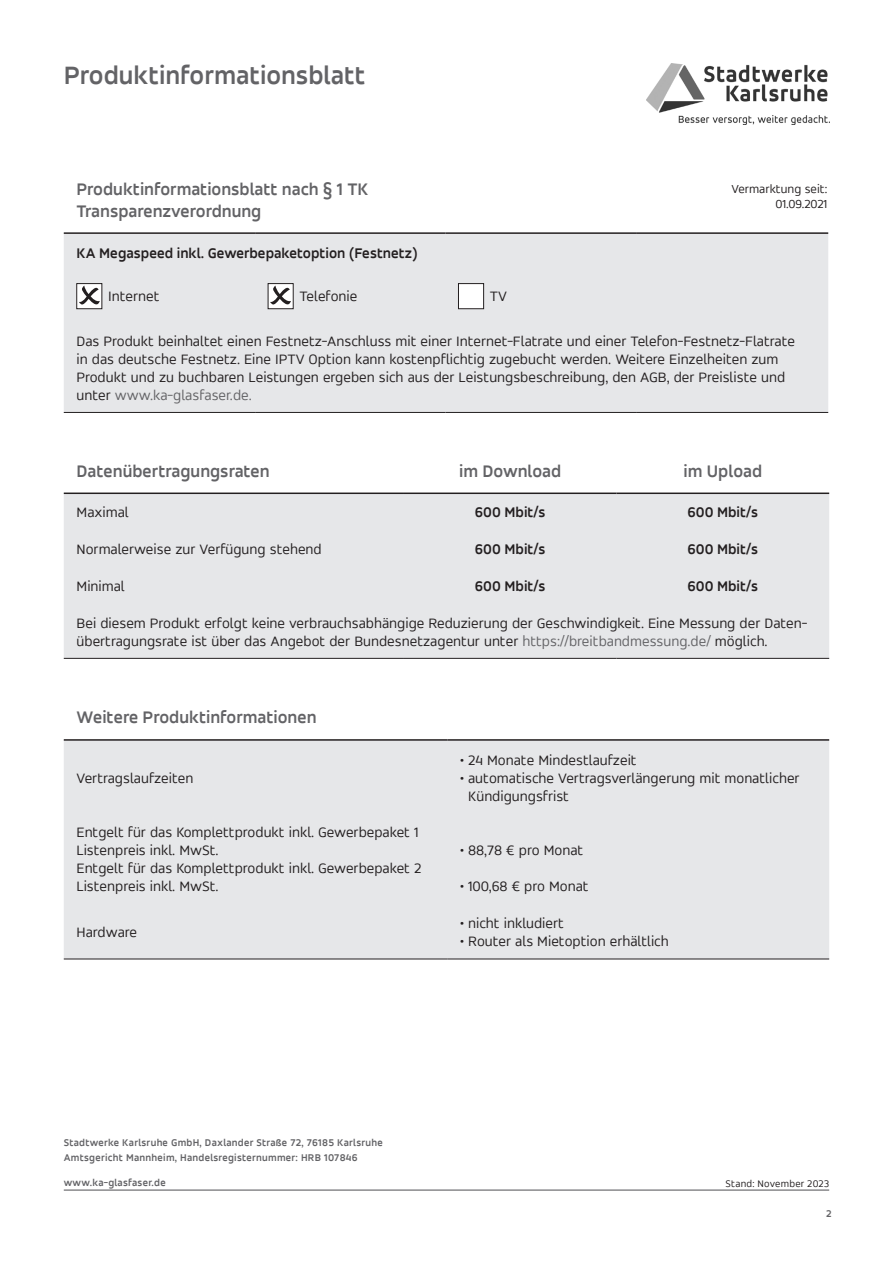
<style>
.page{position:relative;width:893px;height:1263px;background:#fff}
.page>*{position:absolute;margin:0;border:0;box-sizing:border-box;transform-origin:0 0}
.Arial_16_20{font:700 27px "Accordfor SWK";color:#636366}
.t1{font:700 18px/21.6px "Accordfor SWK";color:#636366}
.t2{font:15px/18px "Accordfor SWK";color:#231f20}
.t3{font:700 15px "Accordfor SWK";color:#231f20}
.t4{font:12.75px/15.3px "Accordfor SWK";color:#231f20;text-align:right}
.t5{font:700 10.5px/15px "Accordfor SWK";letter-spacing:.025em;color:#636366}
.t6{font:10.5px "Accordfor SWK";letter-spacing:.025em;color:#231f20}
.s1{color:#636366}
</style>
<div class="page">
<hr style="left:64px;top:1189px;width:765px;height:1px;background:#636366">
<img style="left:646px;top:64px;width:183px;height:60px">
<div style="left:64px;top:233px;width:764px;height:179px;background:#e6e7e9"></div>
<hr style="left:64px;top:232px;width:191px;height:2px;background:#231f20">
<hr style="left:255px;top:232px;width:190px;height:2px;background:#231f20">
<hr style="left:446px;top:232px;width:191px;height:2px;background:#231f20">
<hr style="left:637px;top:232px;width:191px;height:2px;background:#231f20">
<hr style="left:64px;top:412px;width:191px;height:1px;background:#231f20">
<hr style="left:255px;top:412px;width:190px;height:1px;background:#231f20">
<hr style="left:446px;top:412px;width:191px;height:1px;background:#231f20">
<hr style="left:637px;top:412px;width:191px;height:1px;background:#231f20">
<div style="left:77px;top:284px;width:25px;height:25px;background:#fff"></div>
<div style="left:77px;top:283px;width:25px;height:26px;border:1px solid #231f20"></div>
<div style="left:268px;top:284px;width:25px;height:25px;background:#fff"></div>
<div style="left:268px;top:283px;width:25px;height:26px;border:1px solid #231f20"></div>
<div style="left:458px;top:284px;width:26px;height:25px;background:#fff"></div>
<div style="left:458px;top:283px;width:26px;height:26px;border:1px solid #231f20"></div>
<div style="left:64px;top:741px;width:765px;height:218px;background:#e6e7e9"></div>
<hr style="left:64px;top:739px;width:383px;height:2px;background:#231f20">
<hr style="left:447px;top:739px;width:382px;height:2px;background:#231f20">
<hr style="left:64px;top:959px;width:383px;height:1px;background:#231f20">
<hr style="left:447px;top:959px;width:382px;height:1px;background:#231f20">
<div style="left:64px;top:494px;width:765px;height:164px;background:#e6e7e9"></div>
<hr style="left:64px;top:492px;width:340px;height:2px;background:#231f20">
<hr style="left:404px;top:492px;width:213px;height:2px;background:#231f20">
<hr style="left:617px;top:492px;width:212px;height:2px;background:#231f20">
<hr style="left:64px;top:658px;width:340px;height:1px;background:#231f20">
<hr style="left:404px;top:658px;width:213px;height:1px;background:#231f20">
<hr style="left:617px;top:658px;width:212px;height:1px;background:#231f20">
<svg style="left:270px;top:286px;width:21px;height:18px"></svg>
<svg style="left:79px;top:286px;width:21px;height:18px"></svg>
<p class="Arial_16_20" style="left:64px;top:59px;width:303px">Produktinformationsblatt</p>
<p class="t1" style="left:77px;top:178px;width:294px">Produktinformationsblatt nach § 1 TK<br>Transparenzverordnung</p>
<p class="t3" style="left:77px;top:244px;width:343px">KA Megaspeed inkl. Gewerbepaketoption (Festnetz)</p>
<p class="t2" style="left:108px;top:287px;width:53px">Internet</p>
<p class="t2" style="left:300px;top:287px;width:59px">Telefonie</p>
<p class="t2" style="left:490px;top:287px;width:19px">TV</p>
<p class="t2" style="left:77px;top:331px;width:720px">Das Produkt beinhaltet einen Festnetz-Anschluss mit einer Internet-Flatrate und einer Telefon-Festnetz-Flatrate</p>
<p class="t2" style="left:77px;top:349px;width:703px">in das deutsche Festnetz. Eine IPTV Option kann kostenpflichtig zugebucht werden. Weitere Einzelheiten zum</p>
<p class="t2" style="left:77px;top:367px;width:710px">Produkt und zu buchbaren Leistungen ergeben sich aus der Leistungsbeschreibung, den AGB, der Preisliste und unter <span class="s1">www.ka-glasfaser.de.</span></p>
<p class="t4" style="left:731px;top:181px;width:97px">Vermarktung seit:<br>01.09.2021</p>
<p class="t1" style="left:77px;top:460px;width:195px">Datenübertragungsraten</p>
<p class="t1" style="left:459px;top:460px;width:104px">im Download</p>
<p class="t1" style="left:684px;top:460px;width:80px">im Upload</p>
<p class="t2" style="left:77px;top:503px;width:54px">Maximal</p>
<p class="t3" style="left:475px;top:503px;width:72px">600 Mbit/s</p>
<p class="t3" style="left:688px;top:503px;width:72px">600 Mbit/s</p>
<p class="t2" style="left:77px;top:540px;width:247px">Normalerweise zur Verfügung stehend</p>
<p class="t3" style="left:475px;top:540px;width:72px">600 Mbit/s</p>
<p class="t3" style="left:688px;top:540px;width:72px">600 Mbit/s</p>
<p class="t2" style="left:77px;top:577px;width:50px">Minimal</p>
<p class="t3" style="left:475px;top:577px;width:72px">600 Mbit/s</p>
<p class="t3" style="left:688px;top:577px;width:72px">600 Mbit/s</p>
<p class="t2" style="left:77px;top:613px;width:732px">Bei diesem Produkt erfolgt keine verbrauchsabhängige Reduzierung der Geschwindigkeit. Eine Messung der Daten&shy;übertragungsrate ist über das Angebot der Bundesnetzagentur unter <span class="s1">https://breitbandmessung.de/</span> möglich.</p>
<p class="t1" style="left:77px;top:706px;width:241px">Weitere Produktinformationen</p>
<p class="t2" style="left:77px;top:768px;width:119px">Vertragslaufzeiten</p>
<p class="t2" style="left:77px;top:823px;width:346px">Entgelt für das Komplettprodukt inkl. Gewerbepaket 1<br>Listenpreis inkl. MwSt.<br>Entgelt für das Komplettprodukt inkl. Gewerbepaket 2</p>
<p class="t2" style="left:77px;top:877px;width:144px">Listenpreis inkl. MwSt.</p>
<p class="t2" style="left:77px;top:923px;width:62px">Hardware</p>
<p class="t2" style="left:460px;top:750px;width:178px">• 24 Monate Mindestlaufzeit</p>
<p class="t2" style="left:468px;top:768px;width:333px;text-indent:-8px">• automatische Vertragsverlängerung mit monatlicher<br>Kündigungsfrist</p>
<p class="t2" style="left:460px;top:841px;width:125px">• 88,78 € pro Monat</p>
<p class="t2" style="left:460px;top:877px;width:130px">• 100,68 € pro Monat</p>
<p class="t2" style="left:460px;top:914px;width:105px">• nicht inkludiert</p>
<p class="t2" style="left:460px;top:932px;width:210px">• Router als Mietoption erhältlich</p>
<p class="t5" style="left:64px;top:1135px;width:321px">Stadtwerke Karlsruhe GmbH, Daxlander Straße 72, 76185 Karlsruhe<br>Amtsgericht Mannheim, Handelsregisternummer: HRB 107846</p>
<p class="t5" style="left:64px;top:1175px;width:104px">www.ka-glasfaser.de</p>
<p class="t6" style="left:725px;top:1177px;width:105px">Stand: November 2023</p>
<p class="t5" style="left:826px;top:1206px;width:7px">2</p>
</div>
